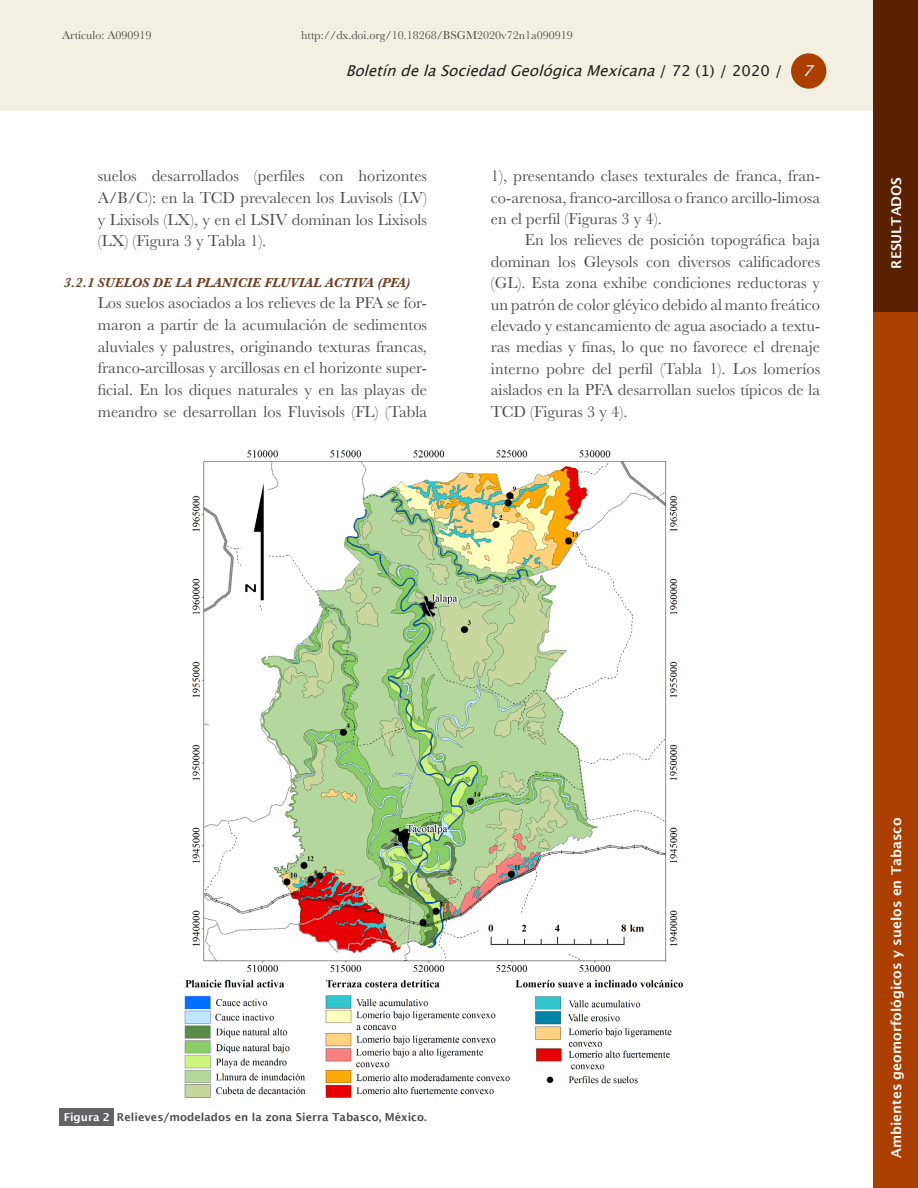
<style>
.page{position:relative;width:918px;height:1188px;background:#fff}
.page>*{position:absolute;margin:0;border:0;box-sizing:border-box;transform-origin:0 0}
.Texto_general{font:16.5px/21.5px "Baskerville";color:#4b4c4d;text-align:justify}
.t1{font:italic 15px "Lucida Grande";color:#231f20}
.t2{font:italic 15px "Lucida Grande";color:#fff}
.Secci_n{font:600 13.5px "Lucida Sans";color:#fff}
.Jerarqu_a_3{font:italic 700 13.5px "Baskerville";color:#724226}
.t3{font:12px "Baskerville";color:#4b4c4d}
.Pie_de_figura{font:600 10.95px "Lucida Sans";color:#4b4c4d}
.Pie_de_figura__n_mer{font:600 10.95px "Lucida Sans";color:#fff}
.s1{color:#f4f2e5}
.s2{font-style:normal}
</style>
<div class="page">
<div style="left:874px;top:311px;width:44px;height:877px;background:#ab3f00"></div>
<div style="left:0;top:0;width:874px;height:111px;background:#f2f0e0"></div>
<div style="left:791px;top:53px;width:35px;height:36px;background:#ab3f00;border-radius:50%"></div>
<div style="left:874px;top:0;width:44px;height:311px;background:#592100"></div>
<div style="left:60px;top:1108px;width:54px;height:17px;background:#636366"></div>
<img style="left:184px;top:450px;width:499px;height:648px">
<p class="t3" style="left:62px;top:27px;width:108px">Artículo: A090919 <span class="s1">A2</span></p>
<p class="t3" style="left:301px;top:27px;width:273px">http://dx.doi.org/10.18268/BSGM2020v72n1a090919</p>
<p class="t1" style="left:346px;top:62px;width:438px">BoletíndelaSociedadGeológicaMexicana<span class="s2">/ 7 2 ( 1 ) / 2 0 2 0 /</span></p>
<p class="t2" style="left:803px;top:62px;width:19px">7</p>
<p class="Texto_general" style="left:98px;top:165px;width:331px">suelos desarrollados (perfiles con horizontes A/B/C): en la TCD prevalecen los Luvisols (LV) y Lixisols (LX), y en el LSIV dominan los Lixisols (LX) (Figura 3 y Tabla 1).</p>
<p class="Jerarqu_a_3" style="left:64px;top:273px;width:348px">3.2.1 SUELOS DE LA PLANICIE FLUVIAL ACTIVA (PFA)</p>
<p class="Texto_general" style="left:98px;top:292px;width:331px">Los suelos asociados a los relieves de la PFA se for&shy;maron a partir de la acumulación de sedimentos aluviales y palustres, originando texturas francas, franco-arcillosas y arcillosas en el horizonte super&shy;ficial. En los diques naturales y en las playas de meandro se desarrollan los Fluvisols (FL) (Tabla</p>
<p class="Texto_general" style="left:491px;top:165px;width:331px">1), presentando clases texturales de franca, fran&shy;co-arenosa, franco-arcillosa o franco arcillo-limosa en el perfil (Figuras 3 y 4).</p>
<p class="Texto_general" style="left:491px;top:230px;width:331px;text-indent:34px">En los relieves de posición topográfica baja dominan los Gleysols con diversos calificadores (GL). Esta zona exhibe condiciones reductoras y un patrón de color gléyico debido al manto freático elevado y estancamiento de agua asociado a textu&shy;ras medias y finas, lo que no favorece el drenaje interno pobre del perfil (Tabla 1). Los lomeríos aislados en la PFA desarrollan suelos típicos de la TCD (Figuras 3 y 4).</p>
<p class="Secci_n" style="left:889px;top:269px;width:93px;rotate:-90deg">RESULTADOS</p>
<p class="Pie_de_figura__n_mer" style="left:64px;top:1111px;width:48px">Figura 2</p>
<p class="Pie_de_figura" style="left:117px;top:1111px;width:311px">Relieves/modelados en la zona Sierra Tabasco, México.</p>
<p class="Secci_n" style="left:889px;top:1158px;width:342px;rotate:-90deg">Ambientes geomorfológicos y suelos en Tabasco</p>
</div>
